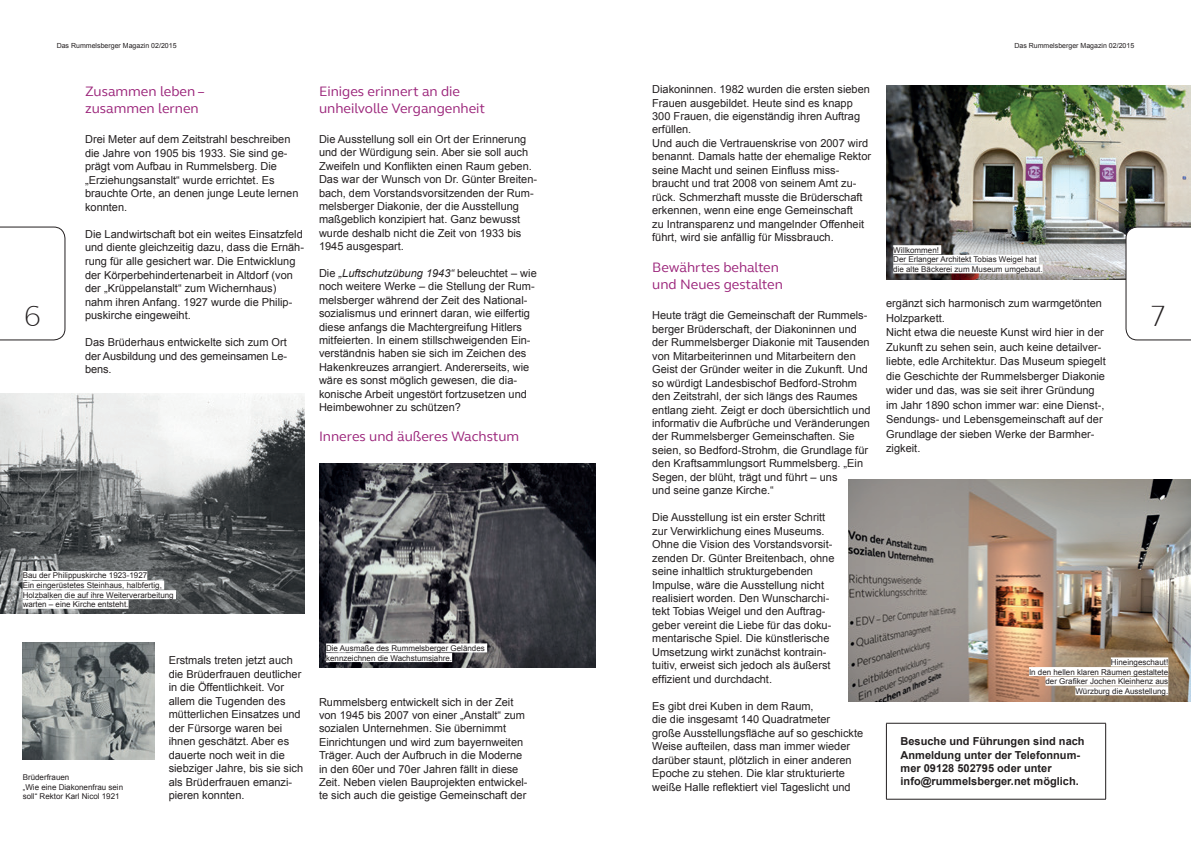
<style>
.page{position:relative;width:1191px;height:842px;background:#fff}
.page>*{position:absolute;margin:0;border:0;box-sizing:border-box;transform-origin:0 0}
.t1{font:300 30px "FS Elliot";color:#231f20}
.t2{font:14px/17.1px "FS Elliot";color:#9b247a}
.t3{font:11px/13.5px "Arial";color:#231f20}
.t4{font:700 11px/13.2px "Arial";color:#231f20}
.t5{font:8px/9.6px "Arial";color:#231f20}
.t6{font:7px "Arial";color:#231f20}
.s1{font-style:italic}
</style>
<div class="page">
<hr style="left:886px;top:723px;width:220px;height:1px;background:#231f20">
<hr style="left:886px;top:723px;width:1px;height:76px;background:#231f20">
<hr style="left:1105px;top:723px;width:1px;height:76px;background:#231f20">
<hr style="left:886px;top:799px;width:220px;height:1px;background:#231f20">
<img style="left:0;top:393px;width:305px;height:221px">
<div style="left:23px;top:571px;width:124px;height:9px;background:#fff"></div>
<div style="left:23px;top:581px;width:141px;height:9px;background:#fff"></div>
<div style="left:23px;top:590px;width:153px;height:9px;background:#fff"></div>
<div style="left:23px;top:600px;width:106px;height:9px;background:#fff"></div>
<img style="left:23px;top:642px;width:131px;height:118px">
<img style="left:319px;top:463px;width:276px;height:205px">
<div style="left:326px;top:643px;width:161px;height:9px;background:#fff"></div>
<div style="left:326px;top:653px;width:126px;height:9px;background:#fff"></div>
<img style="left:849px;top:479px;width:342px;height:222px">
<div style="left:1111px;top:657px;width:57px;height:9px;background:#fff"></div>
<div style="left:1029px;top:667px;width:139px;height:9px;background:#fff"></div>
<div style="left:1045px;top:677px;width:123px;height:9px;background:#fff"></div>
<div style="left:1075px;top:686px;width:93px;height:9px;background:#fff"></div>
<img style="left:886px;top:85px;width:304px;height:194px">
<div style="left:893px;top:245px;width:48px;height:9px;background:#fff"></div>
<div style="left:893px;top:255px;width:145px;height:9px;background:#fff"></div>
<div style="left:893px;top:264px;width:149px;height:9px;background:#fff"></div>
<svg style="left:0;top:227px;width:65px;height:113px"></svg>
<svg style="left:1125px;top:227px;width:66px;height:113px"></svg>
<p class="t6" style="left:57px;top:41px;width:121px">Das Rummelsberger Magazin 02/2015</p>
<p class="t6" style="left:1014px;top:41px;width:121px">Das Rummelsberger Magazin 02/2015</p>
<p class="t3" style="left:652px;top:83px;width:220px">Diakoninnen. 1982 wurden die ersten sieben Frauen ausgebildet. Heute sind es knapp 300 Frauen, die eigenständig ihren Auftrag erfüllen.<br>Und auch die Vertrauenskrise von 2007 wird benannt. Damals hatte der ehemalige Rektor seine Macht und seinen Einfluss miss&shy;braucht und trat 2008 von seinem Amt zu&shy;rück. Schmerzhaft musste die Brüderschaft erkennen, wenn eine enge Gemeinschaft<br>zu Intransparenz und mangelnder Offenheit führt, wird sie anfällig für Missbrauch.</p>
<p class="t2" style="left:652px;top:258px;width:132px">Bewährtes behalten und Neues gestalten</p>
<p class="t3" style="left:652px;top:309px;width:220px">Heute trägt die Gemeinschaft der Rummels&shy;berger Brüderschaft, der Diakoninnen und der Rummelsberger Diakonie mit Tausenden von Mitarbeiterinnen und Mitarbeitern den Geist der Gründer weiter in die Zukunft. Und so würdigt Landesbischof Bedford-Strohm den Zeitstrahl, der sich längs des Raumes entlang zieht. Zeigt er doch übersichtlich und informativ die Aufbrüche und Veränderungen der Rummelsberger Gemeinschaften. Sie seien, so Bedford-Strohm, die Grundlage für den Kraftsammlungsort Rummelsberg. „Ein Segen, der blüht, trägt und führt – uns<br>und seine ganze Kirche.“</p>
<p class="t3" style="left:652px;top:511px;width:184px">Die Ausstellung ist ein erster Schritt zur Verwirklichung eines Museums.<br>Ohne die Vision des Vorstandsvorsit&shy;zenden Dr. Günter Breitenbach, ohne seine inhaltlich strukturgebenden Impulse, wäre die Ausstellung nicht realisiert worden. Den Wunscharchi&shy;tekt Tobias Weigel und den Auftrag&shy;geber vereint die Liebe für das doku&shy;mentarische Spiel. Die künstlerische Umsetzung wirkt zunächst kontrain&shy;tuitiv, erweist sich jedoch als äußerst effizient und durchdacht.</p>
<p class="t3" style="left:652px;top:699px;width:212px">Es gibt drei Kuben in dem Raum,<br>die die insgesamt 140 Quadratmeter<br>große Ausstellungsfläche auf so geschickte Weise aufteilen, dass man immer wieder darüber staunt, plötzlich in einer anderen Epoche zu stehen. Die klar strukturierte weiße Halle reflektiert viel Tageslicht und</p>
<p class="t2" style="left:85px;top:82px;width:121px">Zusammen leben – zusammen lernen</p>
<p class="t3" style="left:85px;top:133px;width:215px">Drei Meter auf dem Zeitstrahl beschreiben die Jahre von 1905 bis 1933. Sie sind ge&shy;prägt vom Aufbau in Rummelsberg. Die „Erziehungsanstalt“ wurde errichtet. Es brauchte Orte, an denen junge Leute lernen konnten.</p>
<p class="t3" style="left:85px;top:227px;width:220px">Die Landwirtschaft bot ein weites Einsatzfeld und diente gleichzeitig dazu, dass die Ernäh&shy;rung für alle gesichert war. Die Entwicklung der Körperbehindertenarbeit in Altdorf (von der „Krüppelanstalt“ zum Wichernhaus) nahm ihren Anfang. 1927 wurde die Philip&shy;puskirche eingeweiht.</p>
<p class="t3" style="left:85px;top:336px;width:203px;text-align:justify">Das Brüderhaus entwickelte sich zum Ort der Ausbildung und des gemeinsamen Le&shy;bens.</p>
<p class="t2" style="left:319px;top:82px;width:168px">Einiges erinnert an die unheilvolle Vergangenheit</p>
<p class="t3" style="left:319px;top:132px;width:220px">Die Ausstellung soll ein Ort der Erinnerung und der Würdigung sein. Aber sie soll auch Zweifeln und Konflikten einen Raum geben.<br>Das war der Wunsch von Dr. Günter Breiten&shy;bach, dem Vorstandsvorsitzenden der Rum&shy;melsberger Diakonie, der die Ausstellung maßgeblich konzipiert hat. Ganz bewusst wurde deshalb nicht die Zeit von 1933 bis 1945 ausgespart.</p>
<p class="t3" style="left:319px;top:266px;width:219px">Die <span class="s1">„Luftschutzübung 1943“</span> beleuchtet – wie noch weitere Werke – die Stellung der Rum&shy;melsberger während der Zeit des National&shy;sozialismus und erinnert daran, wie eilfertig diese anfangs die Machtergreifung Hitlers mitfeierten. In einem stillschweigenden Ein&shy;verständnis haben sie sich im Zeichen des Hakenkreuzes arrangiert. Andererseits, wie wäre es sonst möglich gewesen, die dia&shy;konische Arbeit ungestört fortzusetzen und Heimbewohner zu schützen?</p>
<p class="t2" style="left:319px;top:428px;width:202px">Inneres und äußeres Wachstum</p>
<p class="t5" style="left:893px;top:245px;width:151px">Willkommen!<br>Der Erlanger Architekt Tobias Weigel hat die alte Bäckerei zum Museum umgebaut.</p>
<p class="t3" style="left:886px;top:296px;width:221px;line-height:14.5px">ergänzt sich harmonisch zum warmgetönten Holzparkett.<br>Nicht etwa die neueste Kunst wird hier in der Zukunft zu sehen sein, auch keine detailver&shy;liebte, edle Architektur. Das Museum spiegelt die Geschichte der Rummelsberger Diakonie wider und das, was sie seit ihrer Gründung im Jahr 1890 schon immer war: eine Dienst-, Sendungs- und Lebensgemeinschaft auf der Grundlage der sieben Werke der Barmher&shy;zigkeit.</p>
<h1 class="t1" style="left:24px;top:296px;width:19px">6</h1>
<h1 class="t1" style="left:1149px;top:296px;width:19px">7</h1>
<p class="t5" style="left:23px;top:571px;width:153px">Bau der Philippuskirche 1923-1927<br>Ein eingerüstetes Steinhaus, halbfertig, Holzbalken die auf ihre Weiterverarbeitung warten – eine Kirche entsteht.</p>
<p class="t5" style="left:326px;top:643px;width:160px">Die Ausmaße des Rummelsberger Geländes kennzeichnen die Wachstumsjahre.</p>
<p class="t3" style="left:169px;top:654px;width:136px">Erstmals treten jetzt auch die Brüderfrauen deutlicher in die Öffentlichkeit. Vor allem die Tugenden des mütterlichen Einsatzes und der Fürsorge waren bei ihnen geschätzt. Aber es dauerte noch weit in die siebziger Jahre, bis sie sich als Brüderfrauen emanzi&shy;pieren konnten.</p>
<p class="t5" style="left:1029px;top:657px;width:141px;text-align:right">Hineingeschaut!<br>In den hellen klaren Räumen gestaltete der Grafiker Jochen Kleinhenz aus<br>Würzburg die Ausstellung.</p>
<p class="t3" style="left:319px;top:695px;width:210px">Rummelsberg entwickelt sich in der Zeit von 1945 bis 2007 von einer „Anstalt“ zum sozialen Unternehmen. Sie übernimmt Einrichtungen und wird zum bayernweiten Träger. Auch der Aufbruch in die Moderne in den 60er und 70er Jahren fällt in diese Zeit. Neben vielen Bauprojekten entwickel&shy;te sich auch die geistige Gemeinschaft der</p>
<p class="t4" style="left:900px;top:735px;width:185px">Besuche und Führungen sind nach<br>Anmeldung unter der Telefonnum&shy;mer 09128 502795 oder unter info@rummelsberger.net möglich.</p>
<p class="t5" style="left:23px;top:773px;width:102px">Brüderfrauen<br>„Wie eine Diakonenfrau sein soll“ Rektor Karl Nicol 1921</p>
</div>
